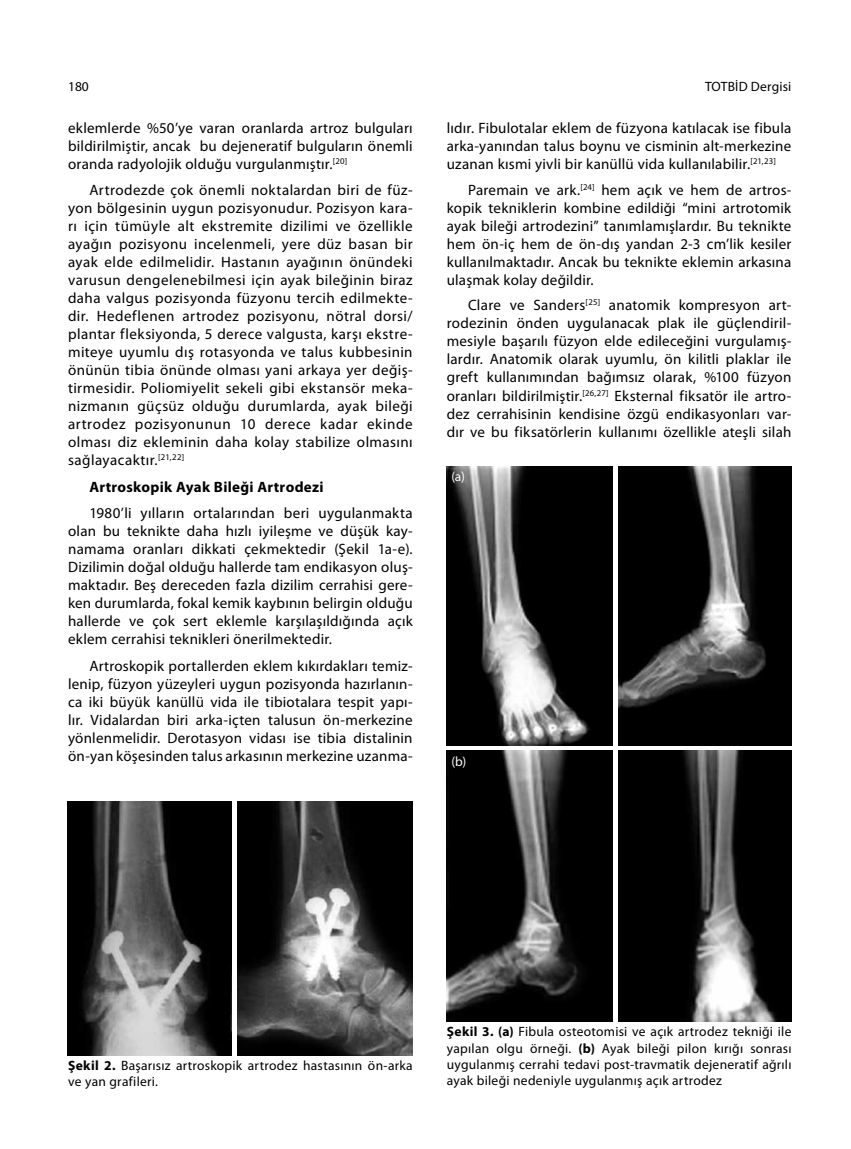
<style>
.page{position:relative;width:851px;height:1149px;background:#fff}
.page>*{position:absolute;margin:0;border:0;box-sizing:border-box;transform-origin:0 0}
.t1{font:15px/18px "Myriad Pro";letter-spacing:.015em;color:#000;text-align:justify}
.t2{font:700 15px "Myriad Pro";letter-spacing:.02em;color:#000}
.t3{font:13.5px/16.2px "Myriad Pro";letter-spacing:.015em;color:#000}
.t4{font:13.5px "Myriad Pro";color:#fff}
.s1{font-weight:700}
</style>
<div class="page">
<img style="left:68px;top:801px;width:344px;height:254px">
<hr style="left:232px;top:799px;width:4px;height:258px;background:#fff">
<img style="left:447px;top:466px;width:344px;height:279px">
<img style="left:446px;top:750px;width:345px;height:271px">
<hr style="left:613px;top:465px;width:4px;height:557px;background:#fff">
<p class="t3" style="left:68px;top:78px;width:22px">180</p>
<p class="t3" style="left:705px;top:78px;width:88px">TOTBİD Dergisi</p>
<p class="t1" style="left:68px;top:118px;width:346px">eklemlerde %50’ye varan oranlarda artroz bulguları bildirilmiştir, ancak bu dejeneratif bulguların önemli oranda radyolojik olduğu vurgulanmıştır.<sup>[20]</sup></p>
<p class="t1" style="left:68px;top:181px;width:346px;text-indent:21px">Artrodezde çok önemli noktalardan biri de füz&shy;yon bölgesinin uygun pozisyonudur. Pozisyon kara&shy;rı için tümüyle alt ekstremite dizilimi ve özellikle ayağın pozisyonu incelenmeli, yere düz basan bir ayak elde edilmelidir. Hastanın ayağının önündeki varusun dengelenebilmesi için ayak bileğinin biraz daha valgus pozisyonda füzyonu tercih edilmekte&shy;dir. Hedeflenen artrodez pozisyonu, nötral dorsi/ plantar fleksiyonda, 5 derece valgusta, karşı ekstre&shy;miteye uyumlu dış rotasyonda ve talus kubbesinin önünün tibia önünde olması yani arkaya yer değiş&shy;tirmesidir. Poliomiyelit sekeli gibi ekstansör meka&shy;nizmanın güçsüz olduğu durumlarda, ayak bileği artrodez pozisyonunun 10 derece kadar ekinde olması diz ekleminin daha kolay stabilize olmasını sağlayacaktır.<sup>[21,22]</sup></p>
<p class="t2" style="left:89px;top:477px;width:236px">Artroskopik Ayak Bileği Artrodezi</p>
<p class="t1" style="left:68px;top:504px;width:346px;text-indent:21px">1980’li yılların ortalarından beri uygulanmakta olan bu teknikte daha hızlı iyileşme ve düşük kay&shy;namama oranları dikkati çekmektedir (Şekil 1a-e).<br>Dizilimin doğal olduğu hallerde tam endikasyon oluş&shy;maktadır. Beş dereceden fazla dizilim cerrahisi gere&shy;ken durumlarda, fokal kemik kaybının belirgin olduğu hallerde ve çok sert eklemle karşılaşıldığında açık eklem cerrahisi teknikleri önerilmektedir.</p>
<p class="t1" style="left:68px;top:656px;width:346px;text-indent:21px">Artroskopik portallerden eklem kıkırdakları temiz&shy;lenip, füzyon yüzeyleri uygun pozisyonda hazırlanın&shy;ca iki büyük kanüllü vida ile tibiotalara tespit yapı&shy;lır. Vidalardan biri arka-içten talusun ön-merkezine yönlenmelidir. Derotasyon vidası ise tibia distalinin ön-yan köşesinden talus arkasının merkezine uzanma-</p>
<p class="t1" style="left:446px;top:118px;width:346px">lıdır. Fibulotalar eklem de füzyona katılacak ise fibula arka-yanından talus boynu ve cisminin alt-merkezine uzanan kısmi yivli bir kanüllü vida kullanılabilir.<sup>[21,23]</sup></p>
<p class="t1" style="left:446px;top:181px;width:346px;text-indent:21px">Paremain ve ark.<sup>[24]</sup> hem açık ve hem de artros&shy;kopik tekniklerin kombine edildiği “mini artrotomik ayak bileği artrodezini” tanımlamışlardır. Bu teknikte hem ön-iç hem de ön-dış yandan 2-3 cm’lik kesiler kullanılmaktadır. Ancak bu teknikte eklemin arkasına ulaşmak kolay değildir.</p>
<p class="t1" style="left:446px;top:296px;width:346px;text-indent:21px">Clare ve Sanders<sup>[25]</sup> anatomik kompresyon art&shy;rodezinin önden uygulanacak plak ile güçlendiril&shy;mesiyle başarılı füzyon elde edileceğini vurgulamış&shy;lardır. Anatomik olarak uyumlu, ön kilitli plaklar ile greft kullanımından bağımsız olarak, %100 füzyon oranları bildirilmiştir.<sup>[26,27]</sup> Eksternal fiksatör ile artro&shy;dez cerrahisinin kendisine özgü endikasyonları var&shy;dır ve bu fiksatörlerin kullanımı özellikle ateşli silah</p>
<p class="t4" style="left:451px;top:468px;width:15px">(a)</p>
<p class="t4" style="left:451px;top:752px;width:17px">(b)</p>
<p class="t3" style="left:68px;top:1056px;width:346px"><span class="s1">Şekil 2.</span> Başarısız artroskopik artrodez hastasının ön-arka ve yan grafileri.</p>
<p class="t3" style="left:447px;top:1023px;width:346px;text-align:justify"><span class="s1">Şekil 3. (a)</span> Fibula osteotomisi ve açık artrodez tekniği ile yapılan olgu örneği. <span class="s1">(b)</span> Ayak bileği pilon kırığı sonrası uygulanmış cerrahi tedavi post-travmatik dejeneratif ağrılı ayak bileği nedeniyle uygulanmış açık artrodez</p>
</div>
